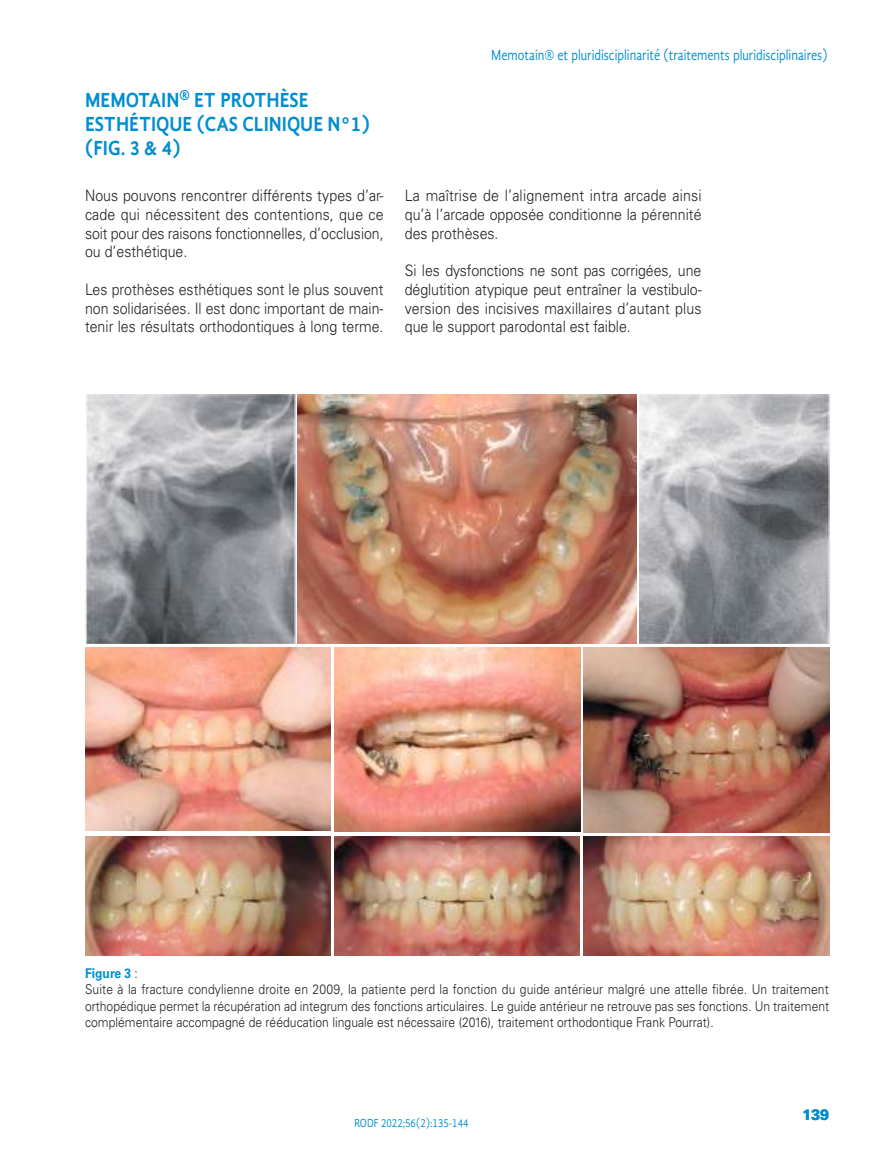
<style>
.page{position:relative;width:893px;height:1170px;background:#fff}
.page>*{position:absolute;margin:0;border:0;box-sizing:border-box;transform-origin:0 0}
.t1{font:700 21px/24px "Gandhi Sans";color:#008ed0;scale:.9 1}
.t2{font:300 15.75px/18.8px "Univers";color:#241f1f;text-align:justify;scale:.9 1}
.t3{font:15px "Gandhi Sans";color:#008ed0;scale:.82 1}
.t4{font:900 15px "Univers LT Std";color:#008ed0;scale:.9 1}
.t5{font:300 13.5px/16.5px "Univers";color:#241f1f;scale:.9 1}
.t6{font:12px "Gandhi Sans";color:#008ed0;scale:.82 1}
.s1{font-weight:700;color:#008ed0}
</style>
<div class="page">
<img style="left:85px;top:394px;width:210px;height:249px">
<img style="left:640px;top:394px;width:189px;height:249px">
<img style="left:298px;top:394px;width:338px;height:249px">
<img style="left:85px;top:647px;width:245px;height:183px">
<img style="left:334px;top:648px;width:246px;height:183px">
<img style="left:583px;top:648px;width:246px;height:184px">
<img style="left:85px;top:836px;width:246px;height:119px">
<img style="left:334px;top:836px;width:246px;height:119px">
<img style="left:584px;top:836px;width:245px;height:119px">
<h1 class="t1" style="left:85px;top:88px;width:318px">MEMOTAIN<sup>®</sup> ET PROTHÈSE<br>ESTHÉTIQUE (CAS CLINIQUE N°1) (FIG. 3 &amp; 4)</h1>
<p class="t2" style="left:85px;top:186px;width:333px">Nous pouvons rencontrer différents types d’ar&shy;cade qui nécessitent des contentions, que ce soit pour des raisons fonctionnelles, d’occlusion, ou d’esthétique.</p>
<p class="t2" style="left:85px;top:280px;width:333px">Les prothèses esthétiques sont le plus souvent non solidarisées. Il est donc important de main&shy;tenir les résultats orthodontiques à long terme.</p>
<p class="t3" style="left:491px;top:46px;width:412px">Memotain® et pluridisciplinarité (traitements pluridisciplinaires)</p>
<p class="t2" style="left:405px;top:186px;width:331px">La maîtrise de l’alignement intra arcade ainsi qu’à l’arcade opposée conditionne la pérennité des prothèses.</p>
<p class="t2" style="left:405px;top:261px;width:331px">Si les dysfonctions ne sont pas corrigées, une déglutition atypique peut entraîner la vestibulo&shy;version des incisives maxillaires d’autant plus que le support parodontal est faible.</p>
<p class="t5" style="left:85px;top:964px;width:828px"><span class="s1">Figure 3</span> :<br>Suite à la fracture condylienne droite en 2009, la patiente perd la fonction du guide antérieur malgré une attelle fibrée. Un traitement orthopédique permet la récupération ad integrum des fonctions articulaires. Le guide antérieur ne retrouve pas ses fonctions. Un traitement complémentaire accompagné de rééducation linguale est nécessaire (2016), traitement orthodontique Frank Pourrat).</p>
<p class="t6" style="left:354px;top:1116px;width:141px">RODF 2022;56(2):135-144</p>
<p class="t4" style="left:802px;top:1105px;width:31px">139</p>
</div>
